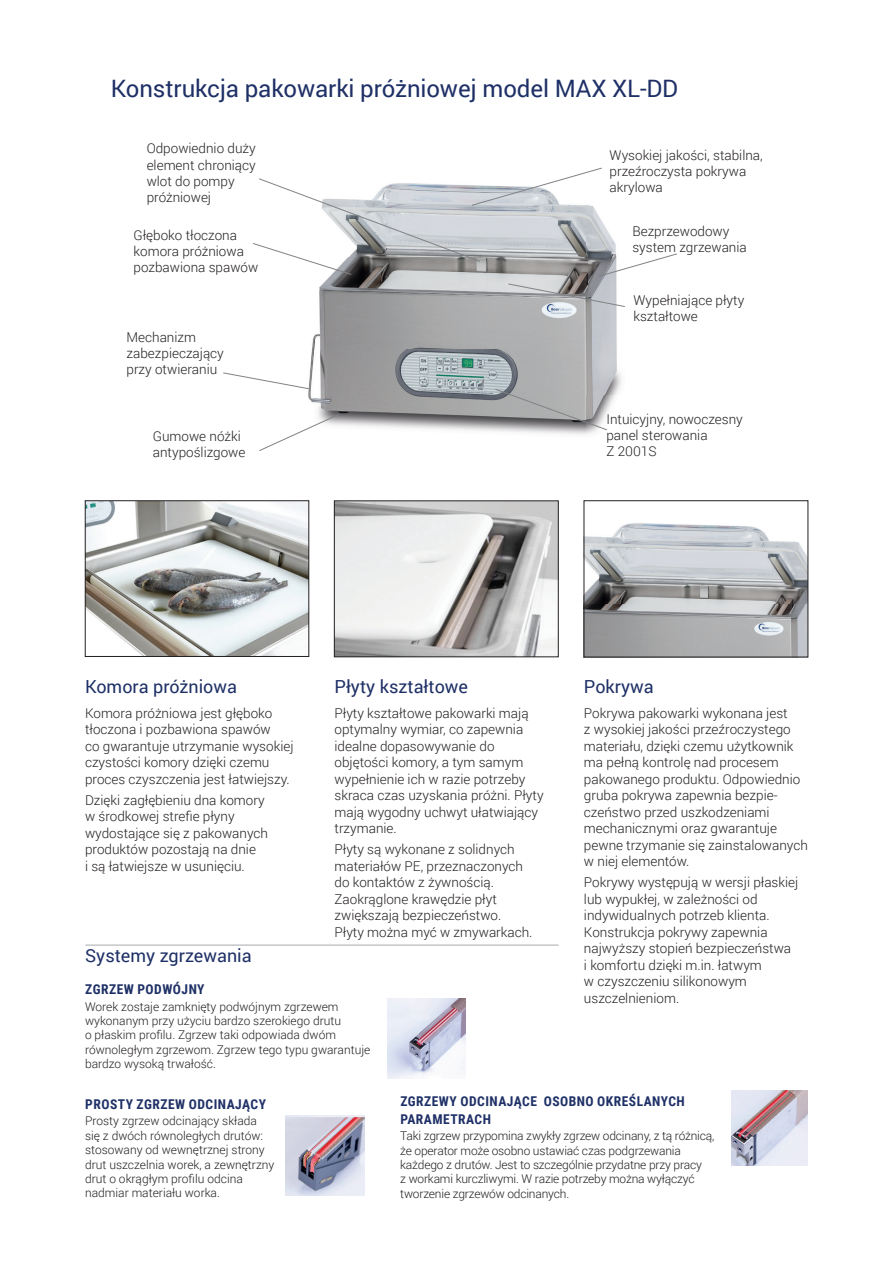
<style>
.page{position:relative;width:893px;height:1263px;background:#fff}
.page>*{position:absolute;margin:0;border:0;box-sizing:border-box;transform-origin:0 0}
.t1{font:24px "Roboto";letter-spacing:-.005em;color:#1e3066}
.t2{font:18px "Roboto";color:#1e3066}
.t3{font:300 13.5px/16.5px "Roboto";color:#231f20}
.t4{font:700 13.5px/18px "Roboto Condensed";letter-spacing:.035em;color:#1e3066}
.t5{font:300 12px/14.4px "Roboto";color:#231f20}
</style>
<div class="page">
<img style="left:308px;top:167px;width:314px;height:268px">
<svg style="left:223px;top:373px;width:87px;height:16px"></svg>
<svg style="left:259px;top:414px;width:80px;height:37px"></svg>
<svg style="left:495px;top:389px;width:112px;height:41px;background:#a4a5a6"></svg>
<svg style="left:253px;top:168px;width:424px;height:109px"></svg>
<svg style="left:508px;top:284px;width:117px;height:23px;background:#b4b5b7"></svg>
<img style="left:87px;top:502px;width:220px;height:153px">
<div style="left:85px;top:500px;width:224px;height:157px;border:1px solid #231f20"></div>
<img style="left:336px;top:503px;width:220px;height:152px">
<div style="left:334px;top:501px;width:224px;height:156px;border:1px solid #231f20"></div>
<img style="left:586px;top:523px;width:220px;height:132px">
<div style="left:584px;top:500px;width:224px;height:157px;border:1px solid #231f20"></div>
<hr style="left:85px;top:945px;width:473px;height:1px;background:#a8a9ad">
<img style="left:732px;top:1090px;width:76px;height:76px">
<img style="left:285px;top:1115px;width:80px;height:80px">
<img style="left:388px;top:998px;width:78px;height:80px">
<h1 class="t1" style="left:111px;top:72px;width:569px">Konstrukcja pakowarki próżniowej model MAX XL-DD</h1>
<p class="t3" style="left:147px;top:140px;width:111px">Odpowiednio duży element chroniący wlot do pompy próżniowej</p>
<p class="t3" style="left:134px;top:226px;width:126px">Głęboko tłoczona komora próżniowa pozbawiona spawów</p>
<p class="t3" style="left:127px;top:329px;width:99px">Mechanizm zabezpieczający przy otwieraniu</p>
<p class="t3" style="left:153px;top:428px;width:94px">Gumowe nóżki antypoślizgowe</p>
<p class="t3" style="left:610px;top:147px;width:155px">Wysokiej jakości, stabilna, przeźroczysta pokrywa akrylowa</p>
<p class="t3" style="left:632px;top:222px;width:116px">Bezprzewodowy system zgrzewania</p>
<p class="t3" style="left:633px;top:292px;width:112px">Wypełniające płyty kształtowe</p>
<p class="t3" style="left:606px;top:410px;width:138px">Intuicyjny, nowoczesny panel sterowania<br>Z 2001S</p>
<h2 class="t2" style="left:85px;top:674px;width:153px">Komora próżniowa</h2>
<p class="t3" style="left:85px;top:704px;width:210px">Komora próżniowa jest głęboko tłoczona i pozbawiona spawów<br>co gwarantuje utrzymanie wysokiej czystości komory dzięki czemu proces czyszczenia jest łatwiejszy.</p>
<p class="t3" style="left:85px;top:791px;width:185px">Dzięki zagłębieniu dna komory w środkowej strefie płyny wydostające się z pakowanych produktów pozostają na dnie<br>i są łatwiejsze w usunięciu.</p>
<h2 class="t2" style="left:85px;top:943px;width:168px">Systemy zgrzewania</h2>
<h2 class="t2" style="left:334px;top:674px;width:135px">Płyty kształtowe</h2>
<p class="t3" style="left:334px;top:704px;width:211px">Płyty kształtowe pakowarki mają optymalny wymiar, co zapewnia idealne dopasowywanie do objętości komory, a tym samym wypełnienie ich w razie potrzeby skraca czas uzyskania próżni. Płyty mają wygodny uchwyt ułatwiający trzymanie.</p>
<p class="t3" style="left:334px;top:840px;width:199px">Płyty są wykonane z solidnych materiałów PE, przeznaczonych do kontaktów z żywnością.<br>Zaokrąglone krawędzie płyt zwiększają bezpieczeństwo.<br>Płyty można myć w zmywarkach.</p>
<p class="t4" style="left:85px;top:980px;width:121px">ZGRZEW PODWÓJNY</p>
<p class="t5" style="left:85px;top:999px;width:287px">Worek zostaje zamknięty podwójnym zgrzewem wykonanym przy użyciu bardzo szerokiego drutu<br>o płaskim profilu. Zgrzew taki odpowiada dwóm równoległym zgrzewom. Zgrzew tego typu gwarantuje bardzo wysoką trwałość.</p>
<h2 class="t2" style="left:584px;top:674px;width:71px">Pokrywa</h2>
<p class="t3" style="left:584px;top:704px;width:225px">Pokrywa pakowarki wykonana jest<br>z wysokiej jakości przeźroczystego materiału, dzięki czemu użytkownik ma pełną kontrolę nad procesem pakowanego produktu. Odpowiednio gruba pokrywa zapewnia bezpie&shy;czeństwo przed uszkodzeniami mechanicznymi oraz gwarantuje pewne trzymanie się zainstalowanych w niej elementów.</p>
<p class="t3" style="left:584px;top:873px;width:216px">Pokrywy występują w wersji płaskiej lub wypukłej, w zależności od indywidualnych potrzeb klienta.<br>Konstrukcja pokrywy zapewnia najwyższy stopień bezpieczeństwa<br>i komfortu dzięki m.in. łatwym<br>w czyszczeniu silikonowym uszczelnieniom.</p>
<p class="t4" style="left:85px;top:1094px;width:182px">PROSTY ZGRZEW ODCINAJĄCY</p>
<p class="t5" style="left:85px;top:1113px;width:191px">Prosty zgrzew odcinający składa się z dwóch równoległych drutów: stosowany od wewnętrznej strony drut uszczelnia worek, a zewnętrzny drut o okrągłym profilu odcina nadmiar materiału worka.</p>
<p class="t4" style="left:400px;top:1091px;width:286px">ZGRZEWY ODCINAJĄCE OSOBNO OKREŚLANYCH<br>PARAMETRACH</p>
<p class="t5" style="left:400px;top:1128px;width:316px">Taki zgrzew przypomina zwykły zgrzew odcinany, z tą różnicą, że operator może osobno ustawiać czas podgrzewania każdego z drutów. Jest to szczególnie przydatne przy pracy<br>z workami kurczliwymi. W razie potrzeby można wyłączyć tworzenie zgrzewów odcinanych.</p>
</div>
